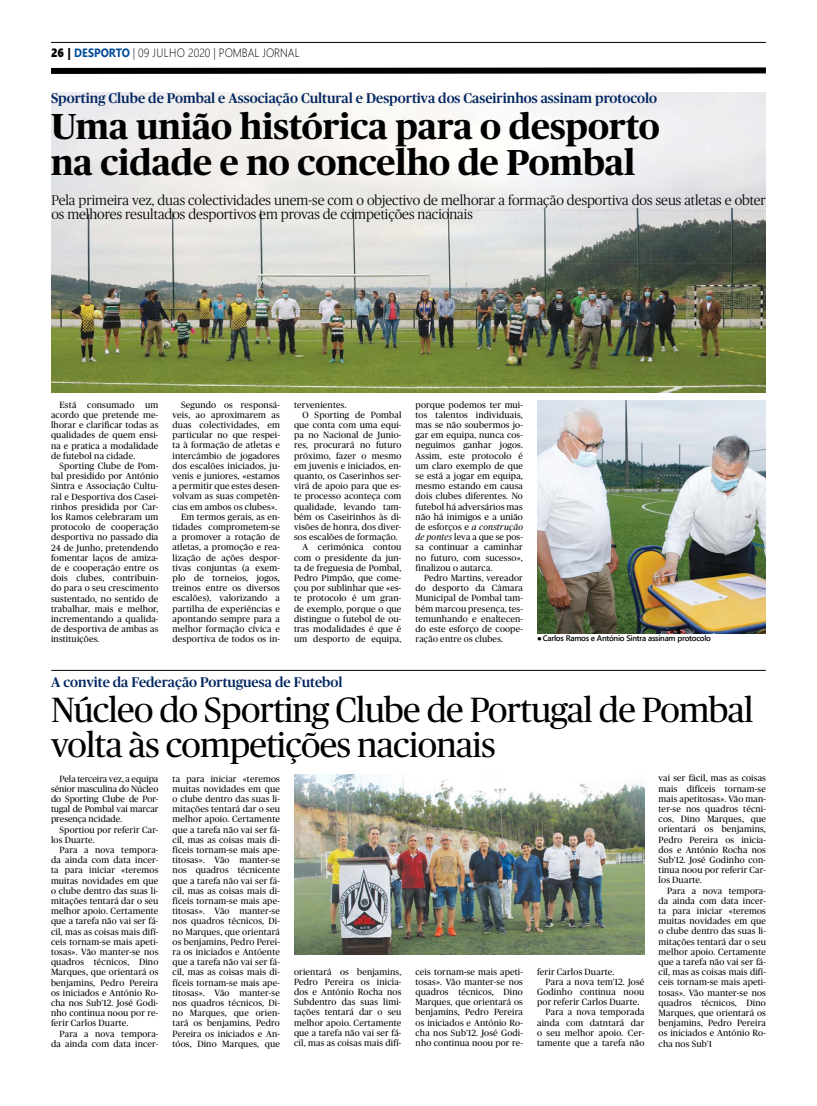
<style>
.page{position:relative;width:817px;height:1106px;background:#fff}
.page>*{position:absolute;margin:0;border:0;box-sizing:border-box;transform-origin:0 0}
.t1{font:700 36px/36px "Publico";color:#000}
.t2{font:35px/35px "Publico";letter-spacing:-.02em;color:#000}
.t3{font:300 14px/14px "Publico";color:#000}
.t4{font:500 14px "Publico";color:#002561}
.t5{font:300 12px "Segoe UI";color:#000;scale:.9 1}
.t6{font:9px/10.2px "Publico";letter-spacing:.02em;color:#000;text-align:justify}
.t7{font:600 8px "Segoe UI";letter-spacing:-.03em;color:#000}
.s1{font-family:"Segoe UI Black";font-weight:400}
.s2{font-weight:700;color:#004a98}
.s3{font-style:italic}
</style>
<div class="page">
<hr style="left:51px;top:42px;width:714px;height:1px;background:#000">
<svg style="left:51px;top:67px;width:715px;height:7px;background:#242424"></svg>
<img style="left:51px;top:93px;width:714px;height:300px">
<img style="left:537px;top:400px;width:228px;height:233px">
<hr style="left:51px;top:670px;width:714px;height:1px;background:#000">
<img style="left:294px;top:774px;width:350px;height:180px">
<h3 class="t5" style="left:51px;top:43px;width:276px"><span class="s1">26 |</span> <span class="s2">DESPORTO</span> | 09 JUlHO 2020 | POMBAL JORNAL</h3>
<h3 class="t4" style="left:51px;top:91px;width:607px">Sporting Clube de Pombal e Associação Cultural e Desportiva dos Caseirinhos assinam protocolo</h3>
<h1 class="t1" style="left:51px;top:109px;width:610px">Uma união histórica para o desporto na cidade e no concelho de Pombal</h1>
<h3 class="t3" style="left:51px;top:193px;width:715px">Pela primeira vez, duas colectividades unem-se com o objectivo de melhorar a formação desportiva dos seus atletas e obter os melhores resultados desportivos em provas de competições nacionais</h3>
<p class="t6" style="left:51px;top:399px;width:109px;text-indent:9px">Está consumado um acordo que pretende me&shy;lhorar e clarificar todas as qualidades de quem ensi&shy;na e pratica a modalidade de futebol na cidade.</p>
<p class="t6" style="left:51px;top:460px;width:109px;text-indent:9px">Sporting Clube de Pom&shy;bal presidido por António Sintra e Associação Cultu&shy;ral e Desportiva dos Casei&shy;rinhos presidida por Car&shy;los Ramos celebraram um protocolo de cooperação desportiva no passado dia 24 de Junho, pretendendo fomentar laços de amiza&shy;de e cooperação entre os dois clubes, contribuin&shy;do para o seu crescimento sustentado, no sentido de trabalhar, mais e melhor, incrementando a qualida&shy;de desportiva de ambas as instituições.</p>
<p class="t6" style="left:181px;top:399px;width:100px">Segundo os responsá-</p>
<p class="t6" style="left:172px;top:409px;width:109px">veis, ao aproximarem as</p>
<p class="t6" style="left:172px;top:420px;width:109px">duas colectividades, em</p>
<p class="t6" style="left:172px;top:430px;width:109px">particular no que respei-</p>
<p class="t6" style="left:172px;top:440px;width:109px">ta à formação de atletas e</p>
<p class="t6" style="left:172px;top:450px;width:109px">intercâmbio de jogadores</p>
<p class="t6" style="left:172px;top:460px;width:109px">dos escalões iniciados, ju-</p>
<p class="t6" style="left:172px;top:471px;width:109px">venis e juniores, «estamos</p>
<p class="t6" style="left:172px;top:481px;width:109px">a permitir que estes desen-</p>
<p class="t6" style="left:172px;top:491px;width:109px">volvam as suas competên-</p>
<p class="t6" style="left:172px;top:501px;width:106px">cias em ambos os clubes».</p>
<p class="t6" style="left:181px;top:511px;width:100px">Em termos gerais, as en-</p>
<p class="t6" style="left:172px;top:522px;width:109px">tidades comprometem-se</p>
<p class="t6" style="left:172px;top:532px;width:109px">a promover a rotação de</p>
<p class="t6" style="left:172px;top:542px;width:109px">atletas, a promoção e rea-</p>
<p class="t6" style="left:172px;top:552px;width:109px">lização de ações despor-</p>
<p class="t6" style="left:172px;top:562px;width:109px">tivas conjuntas (a exem-</p>
<p class="t6" style="left:172px;top:573px;width:109px">plo de torneios, jogos,</p>
<p class="t6" style="left:172px;top:583px;width:109px">treinos entre os diversos</p>
<p class="t6" style="left:172px;top:593px;width:109px">escalões), valorizando a</p>
<p class="t6" style="left:172px;top:603px;width:109px">partilha de experiências e</p>
<p class="t6" style="left:172px;top:613px;width:109px">apontando sempre para a</p>
<p class="t6" style="left:172px;top:624px;width:109px">melhor formação cívica e</p>
<p class="t6" style="left:172px;top:634px;width:109px">desportiva de todos os in-</p>
<p class="t6" style="left:294px;top:399px;width:54px">tervenientes.</p>
<p class="t6" style="left:302px;top:409px;width:100px">O Sporting de Pombal</p>
<p class="t6" style="left:294px;top:420px;width:109px">que conta com uma equi-</p>
<p class="t6" style="left:294px;top:430px;width:109px">pa no Nacional de Junio-</p>
<p class="t6" style="left:294px;top:440px;width:109px">res, procurará no futuro</p>
<p class="t6" style="left:294px;top:450px;width:109px">próximo, fazer o mesmo</p>
<p class="t6" style="left:294px;top:460px;width:109px">em juvenis e iniciados, en-</p>
<p class="t6" style="left:294px;top:471px;width:109px">quanto, os Caserinhos ser-</p>
<p class="t6" style="left:294px;top:481px;width:109px">virá de apoio para que es-</p>
<p class="t6" style="left:294px;top:491px;width:109px">te processo aconteça com</p>
<p class="t6" style="left:294px;top:501px;width:109px">qualidade, levando tam-</p>
<p class="t6" style="left:294px;top:511px;width:109px">bém os Caseirinhos às di-</p>
<p class="t6" style="left:294px;top:522px;width:109px">visões de honra, dos diver-</p>
<p class="t6" style="left:294px;top:532px;width:105px">sos escalões de formação.</p>
<p class="t6" style="left:302px;top:542px;width:100px">A cerimónica contou</p>
<p class="t6" style="left:294px;top:552px;width:109px">com o presidente da jun-</p>
<p class="t6" style="left:294px;top:562px;width:109px">ta de freguesia de Pombal,</p>
<p class="t6" style="left:294px;top:573px;width:109px">Pedro Pimpão, que come-</p>
<p class="t6" style="left:294px;top:583px;width:109px">çou por sublinhar que «es-</p>
<p class="t6" style="left:294px;top:593px;width:109px">te protocolo é um gran-</p>
<p class="t6" style="left:294px;top:603px;width:109px">de exemplo, porque o que</p>
<p class="t6" style="left:294px;top:613px;width:109px">distingue o futebol de ou-</p>
<p class="t6" style="left:294px;top:624px;width:109px">tras modalidades é que é</p>
<p class="t6" style="left:294px;top:634px;width:109px">um desporto de equipa,</p>
<p class="t6" style="left:415px;top:399px;width:109px">porque podemos ter mui&shy;tos talentos individuais, mas se não soubermos jo&shy;gar em equipa, nunca cos&shy;neguimos ganhar jogos.<br>Assim, este protocolo é um claro exemplo de que se está a jogar em equipa, mesmo estando em causa dois clubes diferentes. No futebol há adversários mas não há inimigos e a união de esforços e <span class="s3">a construção de pontes</span> leva a que se pos&shy;sa continuar a caminhar no futuro, com sucesso», finalizou o autarca.</p>
<p class="t6" style="left:415px;top:572px;width:109px;text-indent:9px">Pedro Martins, vereador do desporto da Câmara Municipal de Pombal tam&shy;bém marcou presença, tes&shy;temunhando e enaltecen&shy;do este esforço de coope&shy;ração entre os clubes.</p>
<p class="t7" style="left:537px;top:632px;width:175px">●Carlos Ramos e António Sintra assinam protocolo</p>
<h3 class="t4" style="left:51px;top:674px;width:293px">A convite da Federação Portuguesa de Futebol</h3>
<h2 class="t2" style="left:51px;top:692px;width:703px">Núcleo do Sporting Clube de Portugal de Pombal volta às competições nacionais</h2>
<p class="t6" style="left:172px;top:773px;width:109px">ta para iniciar «teremos muitas novidades em que o clube dentro das suas li&shy;mitações tentará dar o seu melhor apoio. Certamente que a tarefa não vai ser fá&shy;cil, mas as coisas mais di&shy;fíceis tornam-se mais ape&shy;titosas». Vão manter-se nos quadros técnicente que a tarefa não vai ser fá&shy;cil, mas as coisas mais di&shy;fíceis tornam-se mais ape&shy;titosas». Vão manter-se nos quadros técnicos, Di&shy;no Marques, que orientará os benjamins, Pedro Perei&shy;ra os iniciados e Antóente que a tarefa não vai ser fá&shy;cil, mas as coisas mais di&shy;fíceis tornam-se mais ape&shy;titosas». Vão manter-se nos quadros técnicos, Di&shy;no Marques, que orien&shy;tará os benjamins, Pedro Pereira os iniciados e An&shy;tóos, Dino Marques, que</p>
<p class="t6" style="left:658px;top:773px;width:109px">vai ser fácil, mas as coisas mais difíceis tornam-se mais apetitosas». Vão man&shy;ter-se nos quadros técni&shy;cos, Dino Marques, que orientará os benjamins, Pedro Pereira os inicia&shy;dos e António Rocha nos Sub’12. José Godinho con&shy;tinua noou por referir Car&shy;los Duarte.</p>
<p class="t6" style="left:658px;top:885px;width:109px;text-indent:9px">Para a nova tempora&shy;da ainda com data incer&shy;ta para iniciar «teremos muitas novidades em que o clube dentro das suas li&shy;mitações tentará dar o seu melhor apoio. Certamente que a tarefa não vai ser fá&shy;cil, mas as coisas mais difí&shy;ceis tornam-se mais apeti&shy;tosas». Vão manter-se nos quadros técnicos, Dino Marques, que orientará os benjamins, Pedro Pereira os iniciados e António Ro&shy;cha nos Sub’1</p>
<p class="t6" style="left:51px;top:773px;width:109px;text-indent:9px">Pela terceira vez, a equipa sénior masculina do Núcleo do Sporting Clube de Por&shy;tugal de Pombal vai marcar presença ncidade.</p>
<p class="t6" style="left:51px;top:824px;width:109px;text-indent:9px">Sportiou por referir Car&shy;los Duarte.</p>
<p class="t6" style="left:51px;top:844px;width:109px;text-indent:9px">Para a nova tempora&shy;da ainda com data incer&shy;ta para iniciar «teremos muitas novidades em que o clube dentro das suas li&shy;mitações tentará dar o seu melhor apoio. Certamente que a tarefa não vai ser fá&shy;cil, mas as coisas mais difí&shy;ceis tornam-se mais apeti&shy;tosas». Vão manter-se nos quadros técnicos, Dino Marques, que orientará os benjamins, Pedro Pereira os iniciados e António Ro&shy;cha nos Sub’12. José Godi&shy;nho continua noou por re&shy;ferir Carlos Duarte.</p>
<p class="t6" style="left:51px;top:1028px;width:109px;text-align:right">Para a nova tempora&shy;da ainda com data incer-</p>
<p class="t6" style="left:294px;top:966px;width:109px">orientará os benjamins, Pedro Pereira os inicia&shy;dos e António Rocha nos Subdentro das suas limi&shy;tações tentará dar o seu melhor apoio. Certamente que a tarefa não vai ser fá&shy;cil, mas as coisas mais difí-</p>
<p class="t6" style="left:415px;top:966px;width:109px">ceis tornam-se mais apeti&shy;tosas». Vão manter-se nos quadros técnicos, Dino Marques, que orientará os benjamins, Pedro Pereira os iniciados e António Ro&shy;cha nos Sub’12. José Godi&shy;nho continua noou por re-</p>
<p class="t6" style="left:537px;top:966px;width:79px">ferir Carlos Duarte.</p>
<p class="t6" style="left:545px;top:976px;width:100px">Para a nova tem’12. José</p>
<p class="t6" style="left:537px;top:986px;width:109px">Godinho continua noou</p>
<p class="t6" style="left:537px;top:997px;width:104px">por referir Carlos Duarte.</p>
<p class="t6" style="left:545px;top:1007px;width:100px">Para a nova temporada</p>
<p class="t6" style="left:537px;top:1017px;width:109px">ainda com datntará dar</p>
<p class="t6" style="left:537px;top:1027px;width:109px">o seu melhor apoio. Cer-</p>
<p class="t6" style="left:537px;top:1037px;width:109px">tamente que a tarefa não</p>
</div>
